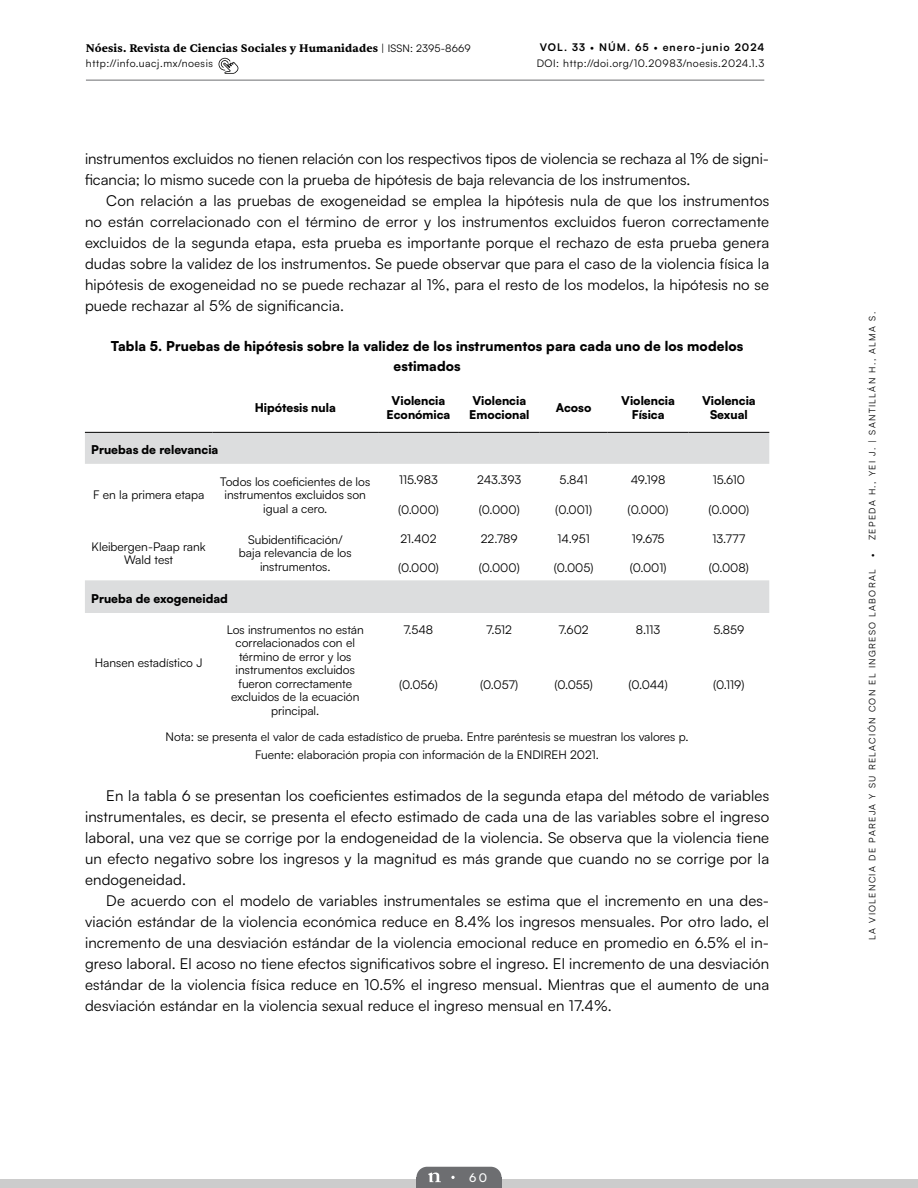
<style>
.page{position:relative;width:918px;height:1188px;background:#fff}
.page>*{position:absolute;margin:0;border:0;box-sizing:border-box;transform-origin:0 0}
.t1{font:15px/21px "Satoshi";color:#000;text-align:justify}
.t2{font:900 13.5px/19.5px "Satoshi";letter-spacing:.01em;color:#000;text-align:center}
.t3{font:12px/13.5px "Satoshi";color:#000;text-align:center}
.t4{font:900 12px/13.5px "Satoshi";color:#000;text-align:center}
.t5{font:500 12px "Satoshi";color:#fff}
.t6{font:700 11.25px "Sentient";letter-spacing:.01em;color:#000}
.t7{font:10.5px/15.6px "Satoshi";letter-spacing:.05em;color:#000}
.t8{font:9px "Satoshi";letter-spacing:.15em;color:#000}
.s1{font-family:"Satoshi";font-weight:400;font-size:10.5px}
.s2{font-weight:700}
</style>
<div class="page">
<div style="left:0;top:1179px;width:918px;height:9px;background:#ccc"></div>
<div style="left:416px;top:1167px;width:86px;height:21px;background:#6d6e71;border-radius:11px"></div>
<div style="left:416px;top:1177px;width:86px;height:11px;background:#6d6e71"></div>
<svg style="left:428px;top:1173px;width:13px;height:9px"></svg>
<svg style="left:451px;top:1176px;width:4px;height:3px"></svg>
<hr style="left:86px;top:80px;width:678px;height:1px;background:#6d6e71">
<svg style="left:219px;top:58px;width:19px;height:16px"></svg>
<svg style="left:85px;top:433px;width:684px;height:180px"></svg>
<hr style="left:85px;top:432px;width:127px;height:1px;background:#000">
<hr style="left:212px;top:432px;width:166px;height:1px;background:#000">
<hr style="left:378px;top:432px;width:81px;height:1px;background:#000">
<hr style="left:459px;top:432px;width:81px;height:1px;background:#000">
<hr style="left:540px;top:432px;width:68px;height:1px;background:#000">
<hr style="left:608px;top:432px;width:80px;height:1px;background:#000">
<hr style="left:688px;top:432px;width:81px;height:1px;background:#000">
<p class="t6" style="left:86px;top:41px;width:386px">Nóesis. Revista de Ciencias Sociales y Humanidades <span class="s1">| ISSN: 2395-8669</span></p>
<p class="t7" style="left:537px;top:39px;width:229px"><span class="s2">VOL. 33</span> • <span class="s2">NÚM. 65</span> • <span class="s2">enero-junio 2024<br></span>DOI: http://doi.org/10.20983/noesis.2024.1.3</p>
<p class="t7" style="left:86px;top:55px;width:129px">http://info.uacj.mx/noesis</p>
<p class="t1" style="left:85px;top:147px;width:686px">instrumentos excluidos no tienen relación con los respectivos tipos de violencia se rechaza al 1% de signi&shy;ficancia; lo mismo sucede con la prueba de hipótesis de baja relevancia de los instrumentos.</p>
<p class="t1" style="left:85px;top:189px;width:686px;text-indent:21px">Con relación a las pruebas de exogeneidad se emplea la hipótesis nula de que los instrumentos no están correlacionado con el término de error y los instrumentos excluidos fueron correctamente excluidos de la segunda etapa, esta prueba es importante porque el rechazo de esta prueba genera dudas sobre la validez de los instrumentos. Se puede observar que para el caso de la violencia física la hipótesis de exogeneidad no se puede rechazar al 1%, para el resto de los modelos, la hipótesis no se puede rechazar al 5% de significancia.</p>
<p class="t2" style="left:111px;top:336px;width:634px">Tabla 5. Pruebas de hipótesis sobre la validez de los instrumentos para cada uno de los modelos estimados</p>
<p class="t4" style="left:255px;top:400px;width:83px">Hipótesis nula</p>
<p class="t4" style="left:387px;top:393px;width:65px">Violencia<br>Económica</p>
<p class="t4" style="left:469px;top:393px;width:62px;text-align:left">Violencia<br>Emocional</p>
<p class="t4" style="left:556px;top:400px;width:37px">Acoso</p>
<p class="t4" style="left:621px;top:393px;width:55px">Violencia<br>Física</p>
<p class="t4" style="left:702px;top:393px;width:55px">Violencia<br>Sexual</p>
<p class="t4" style="left:91px;top:442px;width:129px">Pruebas de relevancia</p>
<p class="t3" style="left:93px;top:487px;width:113px">F en la primera etapa</p>
<p class="t3" style="left:220px;top:474px;width:152px">Todos los coeficientes de los instrumentos excluidos son igual a cero.</p>
<p class="t3" style="left:399px;top:473px;width:40px">115.983</p>
<p class="t3" style="left:477px;top:473px;width:45px">243.393</p>
<p class="t3" style="left:560px;top:473px;width:30px">5.841</p>
<p class="t3" style="left:631px;top:473px;width:36px">49.198</p>
<p class="t3" style="left:713px;top:473px;width:34px">15.610</p>
<p class="t3" style="left:398px;top:502px;width:42px">(0.000)</p>
<p class="t3" style="left:479px;top:502px;width:42px">(0.000)</p>
<p class="t3" style="left:555px;top:502px;width:38px">(0.001)</p>
<p class="t3" style="left:628px;top:502px;width:42px">(0.000)</p>
<p class="t3" style="left:708px;top:502px;width:42px">(0.000)</p>
<p class="t3" style="left:92px;top:539px;width:116px">Kleibergen-Paap rank<br>Wald test</p>
<p class="t3" style="left:239px;top:532px;width:114px">Subidentificación/ baja relevancia de los instrumentos.</p>
<p class="t3" style="left:400px;top:531px;width:38px">21.402</p>
<p class="t3" style="left:481px;top:531px;width:38px">22.789</p>
<p class="t3" style="left:558px;top:531px;width:34px">14.951</p>
<p class="t3" style="left:632px;top:531px;width:34px">19.675</p>
<p class="t3" style="left:713px;top:531px;width:34px">13.777</p>
<p class="t3" style="left:398px;top:560px;width:42px">(0.000)</p>
<p class="t3" style="left:479px;top:560px;width:42px">(0.000)</p>
<p class="t3" style="left:554px;top:560px;width:41px">(0.005)</p>
<p class="t3" style="left:630px;top:560px;width:38px">(0.001)</p>
<p class="t3" style="left:709px;top:560px;width:42px">(0.008)</p>
<p class="t4" style="left:91px;top:591px;width:138px">Prueba de exogeneidad</p>
<p class="t3" style="left:95px;top:656px;width:109px">Hansen estadístico J</p>
<p class="t3" style="left:227px;top:622px;width:139px">Los instrumentos no están correlacionados con el término de error y los instrumentos excluidos fueron correctamente excluidos de la ecuación principal.</p>
<p class="t3" style="left:404px;top:622px;width:31px">7.548</p>
<p class="t3" style="left:487px;top:622px;width:27px">7.512</p>
<p class="t3" style="left:559px;top:622px;width:31px">7.602</p>
<p class="t3" style="left:636px;top:622px;width:26px">8.113</p>
<p class="t3" style="left:713px;top:622px;width:33px">5.859</p>
<p class="t3" style="left:399px;top:677px;width:40px">(0.056)</p>
<p class="t3" style="left:480px;top:677px;width:40px">(0.057)</p>
<p class="t3" style="left:554px;top:677px;width:40px">(0.055)</p>
<p class="t3" style="left:628px;top:677px;width:41px">(0.044)</p>
<p class="t3" style="left:713px;top:677px;width:33px">(0.119)</p>
<p class="t3" style="left:166px;top:727px;width:524px;line-height:18px">Nota: se presenta el valor de cada estadístico de prueba. Entre paréntesis se muestran los valores p.<br>Fuente: elaboración propia con información de la ENDIREH 2021.</p>
<p class="t1" style="left:85px;top:785px;width:686px;text-indent:21px">En la tabla 6 se presentan los coeficientes estimados de la segunda etapa del método de variables instrumentales, es decir, se presenta el efecto estimado de cada una de las variables sobre el ingreso laboral, una vez que se corrige por la endogeneidad de la violencia. Se observa que la violencia tiene un efecto negativo sobre los ingresos y la magnitud es más grande que cuando no se corrige por la endogeneidad.</p>
<p class="t1" style="left:85px;top:890px;width:686px;text-indent:21px">De acuerdo con el modelo de variables instrumentales se estima que el incremento en una des&shy;viación estándar de la violencia económica reduce en 8.4% los ingresos mensuales. Por otro lado, el incremento de una desviación estándar de la violencia emocional reduce en promedio en 6.5% el in&shy;greso laboral. El acoso no tiene efectos significativos sobre el ingreso. El incremento de una desviación estándar de la violencia física reduce en 10.5% el ingreso mensual. Mientras que el aumento de una desviación estándar en la violencia sexual reduce el ingreso mensual en 17.4%.</p>
<p class="t5" style="left:469px;top:1169px;width:20px">60</p>
<p class="t8" style="left:866px;top:557px;width:246px;rotate:-90deg">• ZEPEDA H., YEI J. | SANTILLÁN H., ALMA S.</p>
<p class="t8" style="left:866px;top:940px;width:372px;rotate:-90deg">LA VIOLENCIA DE PAREJA Y SU RELACIÓN CON EL INGRESO LABORAL</p>
</div>
